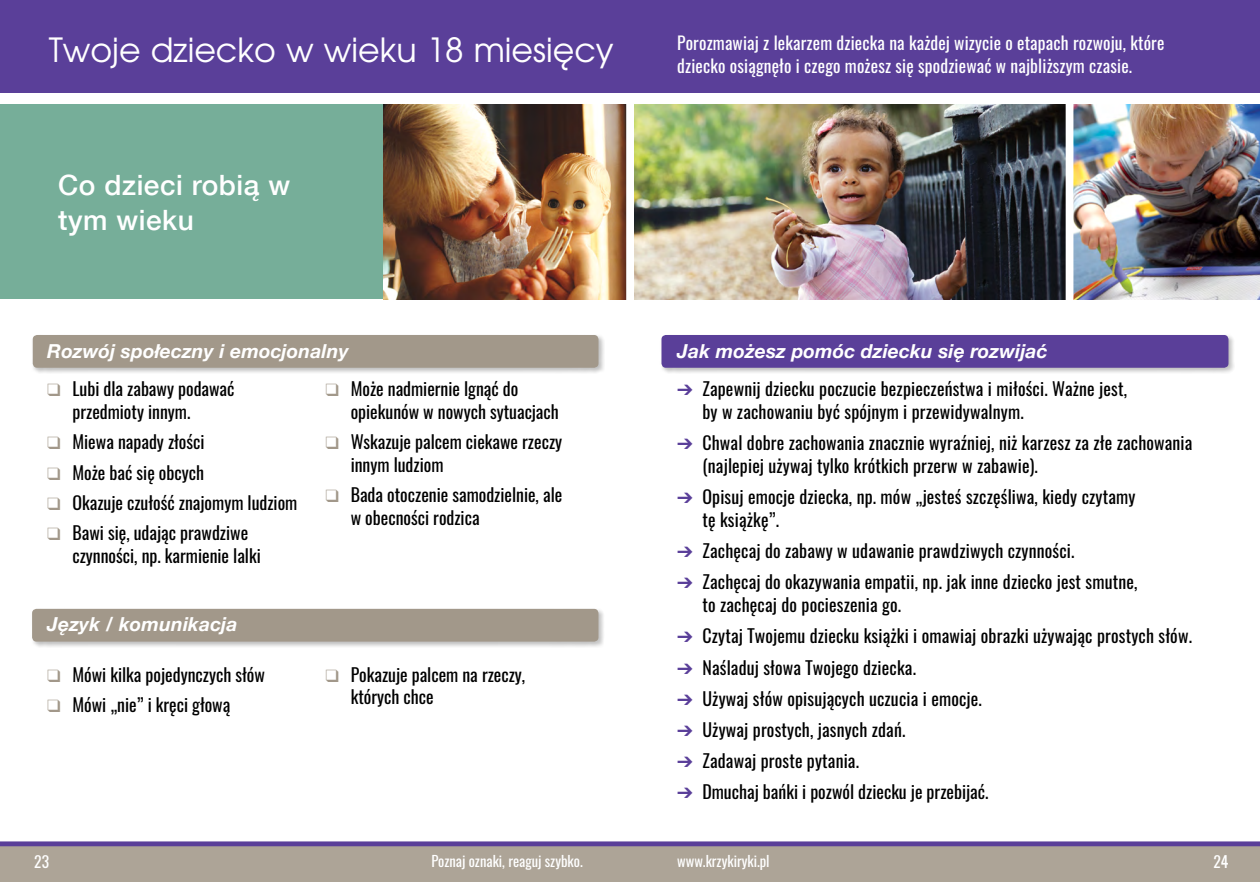
<style>
.page{position:relative;width:1260px;height:882px;background:#fff}
.page>*{position:absolute;margin:0;border:0;box-sizing:border-box;transform-origin:0 0}
.t1{font:33.25px "Te X Gyre Adventor";color:#fff}
.t2{font:500 28px/35px "Helvetica Neue";letter-spacing:.02em;color:#fff}
.t3{font:italic 700 19.25px "Helvetica Neue";letter-spacing:.01em;color:#fff}
.t4{font:17.85px/22.8px "Oswald";letter-spacing:.01em;color:#000}
.t5{font:17.5px/22.8px "Oswald";letter-spacing:.01em;color:#fff}
.t6{font:15.58px "Oswald";color:#fff}
.t7{font:14.53px "Oswald";color:#fff}
.s1{color:#a2988a}
</style>
<div class="page">
<div style="left:630px;top:844px;width:630px;height:38px;background:#ada497"></div>
<div style="left:630px;top:0;width:630px;height:96px;background:#5a3f99"></div>
<div style="left:630px;top:841px;width:630px;height:5px;background:#5a3f99"></div>
<img style="left:634px;top:104px;width:432px;height:195px">
<img style="left:1073px;top:104px;width:187px;height:195px">
<div style="left:660px;top:334px;width:575px;height:40px;background:#000;opacity:.25"></div>
<div style="left:661px;top:335px;width:567px;height:33px;background:#5a3f99;border-radius:4px"></div>
<div style="left:630px;top:93px;width:630px;height:10px;background:#fff"></div>
<div style="left:0;top:844px;width:630px;height:38px;background:#ada497"></div>
<div style="left:0;top:98px;width:631px;height:201px;background:#76ae99"></div>
<div style="left:0;top:0;width:630px;height:96px;background:#5a3f99"></div>
<div style="left:0;top:841px;width:630px;height:5px;background:#5a3f99"></div>
<img style="left:383px;top:103px;width:243px;height:196px">
<div style="left:626px;top:97px;width:8px;height:207px;background:#fff"></div>
<div style="left:31px;top:334px;width:574px;height:40px;background:#000;opacity:.25"></div>
<div style="left:33px;top:335px;width:566px;height:33px;background:#a2988a;border-radius:4px"></div>
<div style="left:30px;top:607px;width:575px;height:41px;background:#000;opacity:.25"></div>
<div style="left:32px;top:609px;width:567px;height:33px;background:#a2988a;border-radius:4px"></div>
<div style="left:0;top:93px;width:630px;height:10px;background:#fff"></div>
<h1 class="t1" style="left:49px;top:24px;width:567px">Twoje dziecko w wieku 18 miesięcy</h1>
<h2 class="t2" style="left:58px;top:168px;width:234px">Co dzieci robią w tym wieku</h2>
<p class="t3" style="left:47px;top:339px;width:303px">Rozwój społeczny i emocjonalny</p>
<p class="t4" style="left:72px;top:376px;width:164px;text-indent:-25px"><span class="s1">❑</span> Lubi dla zabawy podawać przedmioty innym.</p>
<p class="t4" style="left:47px;top:429px;width:159px"><span class="s1">❑</span> Miewa napady złości</p>
<p class="t4" style="left:47px;top:459px;width:158px"><span class="s1">❑</span> Może bać się obcych</p>
<p class="t4" style="left:47px;top:490px;width:252px"><span class="s1">❑</span> Okazuje czułość znajomym ludziom</p>
<p class="t4" style="left:72px;top:520px;width:190px;text-indent:-25px"><span class="s1">❑</span> Bawi się, udając prawdziwe czynności, np. karmienie lalki</p>
<p class="t3" style="left:47px;top:612px;width:192px">Język / komunikacja</p>
<p class="t4" style="left:47px;top:661px;width:219px"><span class="s1">❑</span> Mówi kilka pojedynczych słów</p>
<p class="t4" style="left:47px;top:692px;width:185px"><span class="s1">❑</span> Mówi „nie” i kręci głową</p>
<p class="t4" style="left:351px;top:376px;width:210px;text-indent:-25px"><span class="s1">❑</span> Może nadmiernie lgnąć do opiekunów w nowych sytuacjach</p>
<p class="t4" style="left:351px;top:429px;width:213px;text-indent:-25px"><span class="s1">❑</span> Wskazuje palcem ciekawe rzeczy innym ludziom</p>
<p class="t4" style="left:351px;top:482px;width:213px;text-indent:-25px"><span class="s1">❑</span> Bada otoczenie samodzielnie, ale w obecności rodzica</p>
<p class="t4" style="left:351px;top:661px;width:176px;text-indent:-25px"><span class="s1">❑</span> Pokazuje palcem na rzeczy, których chce</p>
<p class="t6" style="left:34px;top:848px;width:16px">23</p>
<p class="t7" style="left:431px;top:848px;width:153px">Poznaj oznaki, reaguj szybko.</p>
<p class="t5" style="left:677px;top:30px;width:489px">Porozmawiaj z lekarzem dziecka na każdej wizycie o etapach rozwoju, które dziecko osiągnęło i czego możesz się spodziewać w najbliższym czasie.</p>
<p class="t3" style="left:677px;top:339px;width:372px">Jak możesz pomóc dziecku się rozwijać</p>
<p class="t4" style="left:702px;top:376px;width:426px">Zapewnij dziecku poczucie bezpieczeństwa i miłości. Ważne jest, by w zachowaniu być spójnym i przewidywalnym.</p>
<p class="t4" style="left:702px;top:430px;width:492px">Chwal dobre zachowania znacznie wyraźniej, niż karzesz za złe zachowania (najlepiej używaj tylko krótkich przerw w zabawie).</p>
<p class="t4" style="left:702px;top:484px;width:435px">Opisuj emocje dziecka, np. mów „jesteś szczęśliwa, kiedy czytamy tę książkę”.</p>
<p class="t4" style="left:702px;top:534px;width:436px;line-height:31.2px">Zachęcaj do zabawy w udawanie prawdziwych czynności.<br>Zachęcaj do okazywania empatii, np. jak inne dziecko jest smutne,</p>
<p class="t4" style="left:702px;top:588px;width:491px;line-height:31.2px">to zachęcaj do pocieszenia go.<br>Czytaj Twojemu dziecku książki i omawiaj obrazki używając prostych słów.<br>Naśladuj słowa Twojego dziecka.<br>Używaj słów opisujących uczucia i emocje.<br>Używaj prostych, jasnych zdań.<br>Zadawaj proste pytania.<br>Dmuchaj bańki i pozwól dziecku je przebijać.</p>
<p class="t7" style="left:677px;top:848px;width:94px">www.krzykiryki.pl</p>
<p class="t6" style="left:1213px;top:848px;width:17px">24</p>
</div>
